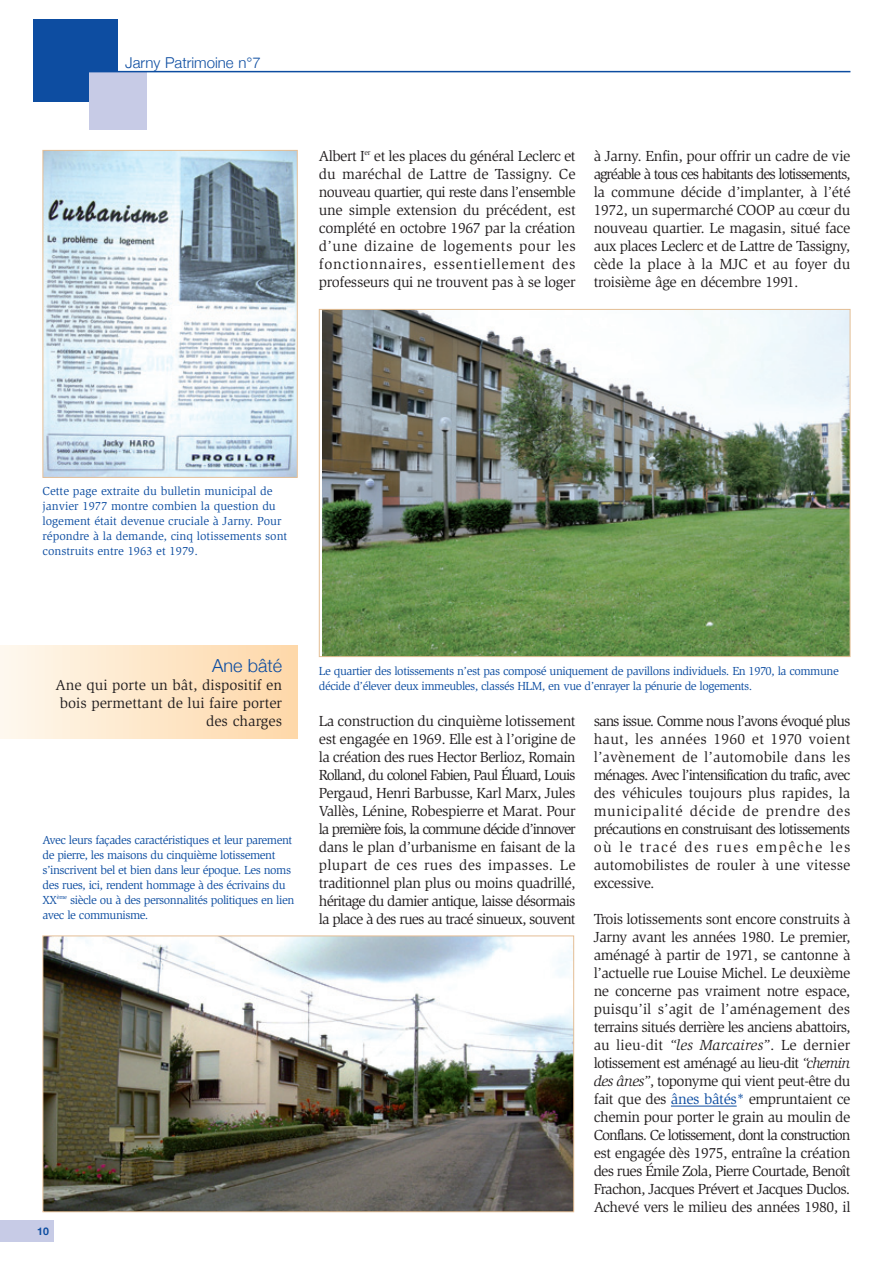
<style>
.page{position:relative;width:893px;height:1263px;background:#fff}
.page>*{position:absolute;margin:0;border:0;box-sizing:border-box;transform-origin:0 0}
.t1{font:300 18px "Helvetica Neue";color:#0d4da1}
.t2{font:15px/18px "Slimbach";letter-spacing:-.02em;color:#231f20;text-align:justify}
.t3{font:15px/18px "Slimbach";color:#231f20;text-align:right}
.t4{font:300 15px "Helvetica Neue";color:#0d4da1}
.t5{font:12px/15px "Slimbach";letter-spacing:-.035em;color:#0d4da1}
.t6{font:12px/15px "Slimbach";color:#0d4da1}
.t7{font:700 10.5px "Helvetica Neue";color:#0d4da1}
.s1{font-style:italic}
.s2{color:#0d4da1}
</style>
<div class="page">
<div style="left:33px;top:19px;width:84px;height:82px;background:#0d4da1"></div>
<div style="left:89px;top:73px;width:58px;height:57px;background:#c7cbe6"></div>
<div style="left:0;top:1220px;width:54px;height:22px;background:#c7cbe6"></div>
<hr style="left:88px;top:71px;width:762px;height:1px;background:#0d4da1">
<hr style="left:671px;top:1106px;width:66px;height:1px;background:#0d4da1">
<img style="left:45px;top:152px;width:251px;height:324px">
<div style="left:43px;top:150px;width:255px;height:328px;border:1px solid #e4be95"></div>
<img style="left:323px;top:311px;width:525px;height:344px">
<img style="left:45px;top:937px;width:527px;height:273px">
<div style="left:43px;top:935px;width:531px;height:277px;border:1px solid #e4be95"></div>
<div style="left:0;top:645px;width:298px;height:93px;background:linear-gradient(to right,#fef8ee,#fed7a8)"></div>
<p class="t4" style="left:125px;top:53px;width:137px">Jarny Patrimoine n°7</p>
<p class="t2" style="left:319px;top:148px;width:258px">Albert I<sup>er</sup> et les places du général Leclerc et du maréchal de Lattre de Tassigny. Ce nouveau quartier, qui reste dans l’ensemble une simple extension du précédent, est complété en octobre 1967 par la création d’une dizaine de logements pour les fonctionnaires, essentiellement des professeurs qui ne trouvent pas à se loger</p>
<p class="t2" style="left:594px;top:148px;width:258px">à Jarny. Enfin, pour offrir un cadre de vie agréable à tous ces habitants des lotissements, la commune décide d’implanter, à l’été 1972, un supermarché COOP au cœur du nouveau quartier. Le magasin, situé face aux places Leclerc et de Lattre de Tassigny, cède la place à la MJC et au foyer du troisième âge en décembre 1991.</p>
<p class="t6" style="left:43px;top:484px;width:246px">Cette page extraite du bulletin municipal de janvier 1977 montre combien la question du logement était devenue cruciale à Jarny. Pour répondre à la demande, cinq lotissements sont construits entre 1963 et 1979.</p>
<p class="t1" style="left:212px;top:655px;width:71px">Ane bâté</p>
<p class="t3" style="left:56px;top:677px;width:228px">Ane qui porte un bât, dispositif en bois permettant de lui faire porter des charges</p>
<p class="t5" style="left:43px;top:833px;width:253px">Avec leurs façades caractéristiques et leur parement de pierre, les maisons du cinquième lotissement s’inscrivent bel et bien dans leur époque. Les noms des rues, ici, rendent hommage à des écrivains du XX<sup>ème</sup> siècle ou à des personnalités politiques en lien avec le communisme.</p>
<p class="t7" style="left:37px;top:1225px;width:13px">10</p>
<p class="t5" style="left:319px;top:665px;width:521px">Le quartier des lotissements n’est pas composé uniquement de pavillons individuels. En 1970, la commune décide d’élever deux immeubles, classés HLM, en vue d’enrayer la pénurie de logements.</p>
<p class="t2" style="left:319px;top:713px;width:258px">La construction du cinquième lotissement est engagée en 1969. Elle est à l’origine de la création des rues Hector Berlioz, Romain Rolland, du colonel Fabien, Paul Éluard, Louis Pergaud, Henri Barbusse, Karl Marx, Jules Vallès, Lénine, Robespierre et Marat. Pour la première fois, la commune décide d’innover dans le plan d’urbanisme en faisant de la plupart de ces rues des impasses. Le traditionnel plan plus ou moins quadrillé, héritage du damier antique, laisse désormais la place à des rues au tracé sinueux, souvent</p>
<p class="t2" style="left:594px;top:713px;width:258px">sans issue. Comme nous l’avons évoqué plus haut, les années 1960 et 1970 voient l’avènement de l’automobile dans les ménages. Avec l’intensification du trafic, avec des véhicules toujours plus rapides, la municipalité décide de prendre des précautions en construisant des lotissements où le tracé des rues empêche les automobilistes de rouler à une vitesse excessive.</p>
<p class="t2" style="left:594px;top:911px;width:258px">Trois lotissements sont encore construits à Jarny avant les années 1980. Le premier, aménagé à partir de 1971, se cantonne à l’actuelle rue Louise Michel. Le deuxième ne concerne pas vraiment notre espace, puisqu’il s’agit de l’aménagement des terrains situés derrière les anciens abattoirs, au lieu-dit <span class="s1">“les Marcaires”</span>. Le dernier lotissement est aménagé au lieu-dit <span class="s1">“chemin des ânes”</span>, toponyme qui vient peut-être du fait que des <span class="s2">ânes bâtés*</span> empruntaient ce chemin pour porter le grain au moulin de Conflans. Ce lotissement, dont la construction est engagée dès 1975, entraîne la création des rues Émile Zola, Pierre Courtade, Benoît Frachon, Jacques Prévert et Jacques Duclos.<br>Achevé vers le milieu des années 1980, il</p>
</div>
